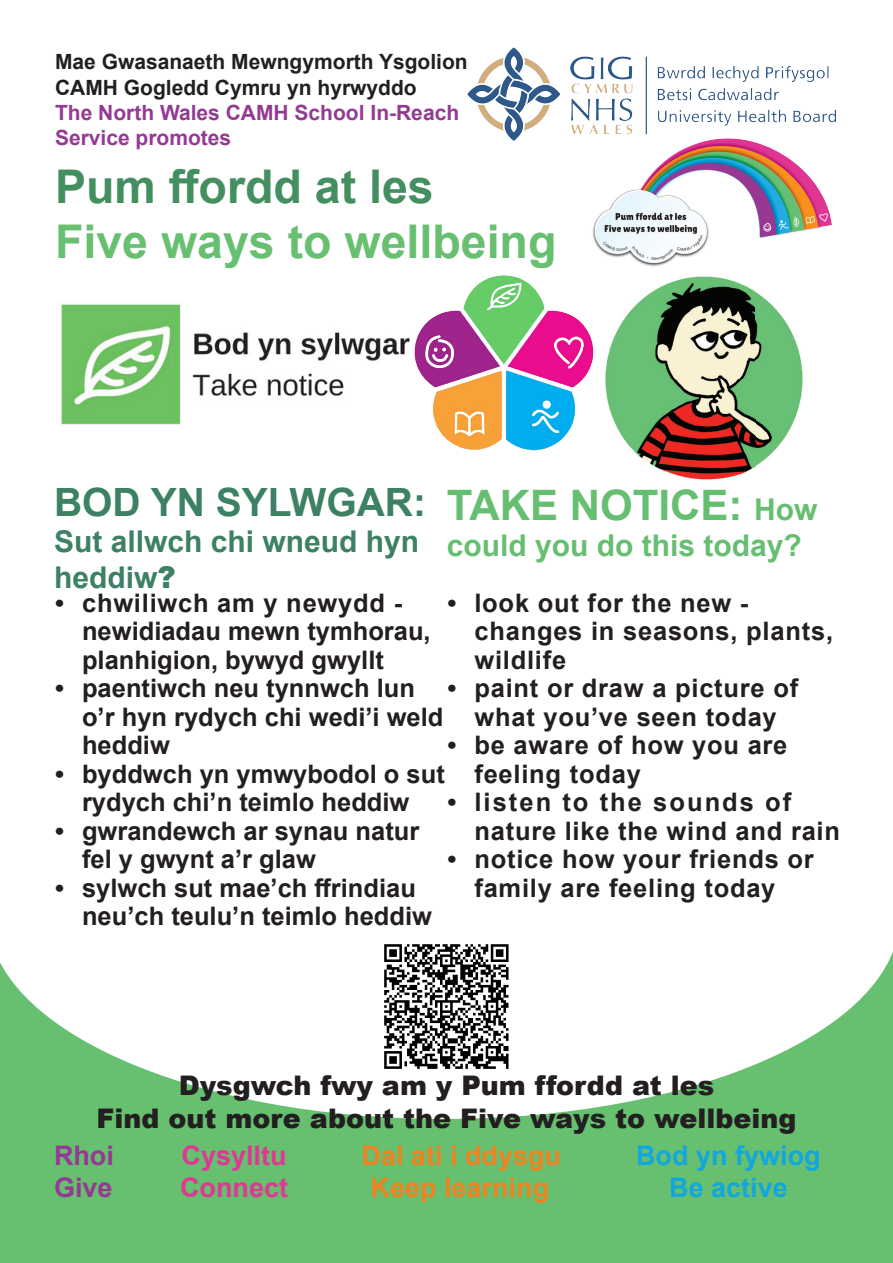
<style>
.page{position:relative;width:893px;height:1263px;background:#fff}
.page>*{position:absolute;margin:0;border:0;box-sizing:border-box;transform-origin:0 0}
.t1{font:700 46.5px "Arial";color:#67bf70}
.t2{font:700 46.5px "Arial";color:#448f60}
.t3{font:700 42px "Arial";color:#66bf70}
.t4{font:700 39px "Arial";color:#3d8165}
.t5{font:700 30px/36px "Arial";color:#3d8165}
.t6{font:700 30px "Arial";color:#66bf70}
.t7{font:900 27px "Arial";color:#231f20}
.t8{font:700 27px "Arial";color:#ee8322}
.t9{font:700 27px "Arial";color:#12a7de}
.t10{font:700 27px "Arial";color:#de3894}
.t11{font:700 27px "Arial";color:#943a93}
.t12{font:700 25.5px/28.5px "Arial";color:#231f20}
.t13{font:700 25.5px/28.5px "Arial";letter-spacing:.03em;color:#231f20}
.t14{font:700 21px/25.2px "Arial";color:#231f20}
.t15{font:700 21px/25.2px "Arial";color:#943a93}
.s1{font-weight:900}
.s2{font-size:30px}
</style>
<div class="page">
<svg style="left:0;top:954px;width:892px;height:309px;fill:#67bf70"></svg>
<img style="left:468px;top:47px;width:361px;height:93px">
<img style="left:564px;top:87px;width:273px;height:180px">
<img style="left:605px;top:276px;width:198px;height:204px">
<img style="left:60px;top:304px;width:350px;height:121px">
<img style="left:414px;top:275px;width:180px;height:176px">
<img style="left:376px;top:944px;width:140px;height:125px">
<p class="t14" style="left:55px;top:50px;width:414px">Mae Gwasanaeth Mewngymorth Ysgolion<br>CAMH Gogledd Cymru yn hyrwyddo</p>
<p class="t15" style="left:55px;top:100px;width:406px">The North Wales CAMH School In-Reach<br>Service promotes</p>
<p class="t2" style="left:55px;top:154px;width:380px">Pum ffordd at les</p>
<p class="t1" style="left:55px;top:209px;width:503px">Five ways to wellbeing</p>
<p class="t4" style="left:54px;top:475px;width:373px">BOD YN SYLWGAR:</p>
<p class="t5" style="left:54px;top:524px;width:367px">Sut allwch chi wneud hyn heddiw<span class="s1">?</span></p>
<p class="t3" style="left:447px;top:475px;width:372px">TAKE NOTICE: <span class="s2">How</span></p>
<p class="t6" style="left:447px;top:524px;width:357px">could you do this today?</p>
<p class="t13" style="left:474px;top:589px;width:360px;text-indent:-27px">• look out for the new - changes in seasons, plants, wildlife</p>
<p class="t13" style="left:447px;top:674px;width:352px;text-align:center">• paint or draw a picture of what you’ve seen today</p>
<p class="t13" style="left:474px;top:731px;width:315px;text-indent:-27px">• be aware of how you are feeling today</p>
<p class="t13" style="left:474px;top:788px;width:367px;text-indent:-27px">• listen to the sounds of nature like the wind and rain</p>
<p class="t13" style="left:447px;top:845px;width:368px;text-align:center">• notice how your friends or family are feeling today</p>
<p class="t12" style="left:82px;top:589px;width:350px;text-indent:-27px">• chwiliwch am y newydd - newidiadau mewn tymhorau, planhigion, bywyd gwyllt</p>
<p class="t12" style="left:82px;top:674px;width:363px;text-indent:-27px">• paentiwch neu tynnwch lun o’r hyn rydych chi wedi’i weld heddiw</p>
<p class="t12" style="left:55px;top:760px;width:391px;text-align:center">• byddwch yn ymwybodol o sut rydych chi’n teimlo heddiw</p>
<p class="t12" style="left:82px;top:817px;width:339px;text-indent:-27px">• gwrandewch ar synau natur fel y gwynt a’r glaw</p>
<p class="t12" style="left:82px;top:874px;width:351px;text-indent:-27px">• sylwch sut mae’ch ffrindiau neu’ch teulu’n teimlo heddiw</p>
<p class="t7" style="left:179px;top:1066px;width:537px">Dysgwch fwy am y Pum ffordd at les</p>
<p class="t7" style="left:96px;top:1098px;width:701px">Find out more about the Five ways to wellbeing</p>
<p class="t11" style="left:54px;top:1136px;width:61px">Rhoi</p>
<p class="t10" style="left:182px;top:1136px;width:107px">Cysylltu</p>
<p class="t8" style="left:362px;top:1136px;width:201px">Dal ati i ddysgu</p>
<p class="t9" style="left:636px;top:1136px;width:186px">Bod yn fywiog</p>
<p class="t11" style="left:54px;top:1169px;width:60px">Give</p>
<p class="t10" style="left:180px;top:1169px;width:109px">Connect</p>
<p class="t8" style="left:371px;top:1169px;width:180px">Keep learning</p>
<p class="t9" style="left:669px;top:1169px;width:120px">Be active</p>
</div>
